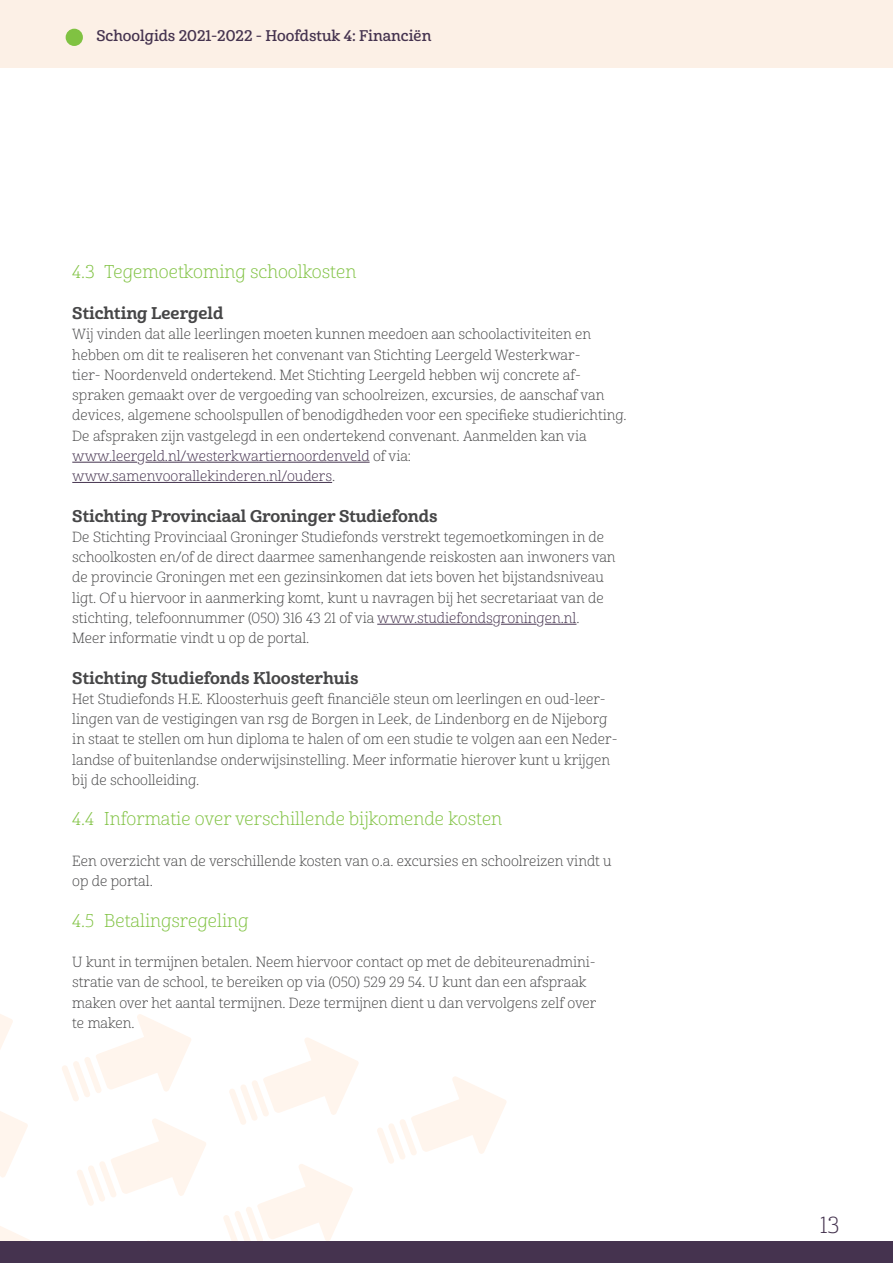
<style>
.page{position:relative;width:893px;height:1263px;background:#fff}
.page>*{position:absolute;margin:0;border:0;box-sizing:border-box;transform-origin:0 0}
.t1{font:22.5px "Cabrito Nor Lig";color:#45334f}
.t2{font:18px "Cabrito Nor Lig";color:#80c242}
.t3{font:16.5px "Cabrito Nor Bol";color:#464647}
.t4{font:15px "Cabrito Nor Dem";color:#45334f}
.t5{font:14.25px/20.2px "Cabrito Nor Lig";color:#464647}
.s1{color:#45334f}
</style>
<div class="page">
<div style="left:0;top:0;width:893px;height:68px;background:#fcf0e6"></div>
<svg style="left:104px;top:1240px;width:96px;height:2px"></svg>
<svg style="left:0;top:1014px;width:13px;height:35px"></svg>
<svg style="left:0;top:1111px;width:28px;height:66px"></svg>
<svg style="left:62px;top:1014px;width:129px;height:87px"></svg>
<svg style="left:229px;top:1038px;width:130px;height:87px"></svg>
<svg style="left:77px;top:1119px;width:129px;height:87px"></svg>
<svg style="left:223px;top:1164px;width:130px;height:78px"></svg>
<svg style="left:377px;top:1076px;width:129px;height:88px"></svg>
<div style="left:0;top:1242px;width:893px;height:21px;background:#45334f"></div>
<svg style="left:0;top:1226px;width:33px;height:16px"></svg>
<div style="left:66px;top:29px;width:17px;height:17px;background:#80c242;border-radius:50%"></div>
<hr style="left:72px;top:462px;width:65px;height:1px;background:#45334f">
<hr style="left:145px;top:462px;width:225px;height:1px;background:#45334f">
<hr style="left:72px;top:482px;width:260px;height:1px;background:#45334f">
<hr style="left:377px;top:624px;width:116px;height:1px;background:#45334f">
<hr style="left:501px;top:624px;width:36px;height:1px;background:#45334f">
<hr style="left:545px;top:624px;width:31px;height:1px;background:#45334f">
<p class="t4" style="left:97px;top:27px;width:336px">Schoolgids 2021-2022 - Hoofdstuk 4: Financiën</p>
<p class="t2" style="left:72px;top:261px;width:286px">4.3 Tegemoetkoming schoolkosten</p>
<p class="t3" style="left:72px;top:303px;width:153px">Stichting Leergeld</p>
<p class="t5" style="left:72px;top:324px;width:556px">Wij vinden dat alle leerlingen moeten kunnen meedoen aan schoolactiviteiten en hebben om dit te realiseren het convenant van Stichting Leergeld Westerkwar-<br>tier- Noordenveld ondertekend. Met Stichting Leergeld hebben wij concrete af&shy;spraken gemaakt over de vergoeding van schoolreizen, excursies, de aanschaf van devices, algemene schoolspullen of benodigdheden voor een specifieke studierichting.<br>De afspraken zijn vastgelegd in een ondertekend convenant. Aanmelden kan via <span class="s1">www.leergeld.nl/westerkwartiernoordenveld</span> of via: <span class="s1">www.samenvoorallekinderen.nl/ouders</span>.</p>
<p class="t3" style="left:72px;top:505px;width:367px">Stichting Provinciaal Groninger Studiefonds</p>
<p class="t5" style="left:72px;top:527px;width:545px">De Stichting Provinciaal Groninger Studiefonds verstrekt tegemoetkomingen in de schoolkosten en/of de direct daarmee samenhangende reiskosten aan inwoners van de provincie Groningen met een gezinsinkomen dat iets boven het bijstandsniveau ligt. Of u hiervoor in aanmerking komt, kunt u navragen bij het secretariaat van de stichting, telefoonnummer (050) 316 43 21 of via <span class="s1">www.studiefondsgroningen.nl</span>.<br>Meer informatie vindt u op de portal.</p>
<p class="t3" style="left:72px;top:667px;width:288px">Stichting Studiefonds Kloosterhuis</p>
<p class="t5" style="left:72px;top:689px;width:547px">Het Studiefonds H.E. Kloosterhuis geeft financiële steun om leerlingen en oud-leer&shy;lingen van de vestigingen van rsg de Borgen in Leek, de Lindenborg en de Nijeborg in staat te stellen om hun diploma te halen of om een studie te volgen aan een Neder&shy;landse of buitenlandse onderwijsinstelling. Meer informatie hierover kunt u krijgen bij de schoolleiding.</p>
<p class="t2" style="left:72px;top:808px;width:431px">4.4 Informatie over verschillende bijkomende kosten</p>
<p class="t5" style="left:72px;top:851px;width:541px">Een overzicht van de verschillende kosten van o.a. excursies en schoolreizen vindt u op de portal.</p>
<p class="t2" style="left:72px;top:909px;width:178px">4.5 Betalingsregeling</p>
<p class="t5" style="left:72px;top:952px;width:526px">U kunt in termijnen betalen. Neem hiervoor contact op met de debiteurenadmini&shy;stratie van de school, te bereiken op via (050) 529 29 54. U kunt dan een afspraak maken over het aantal termijnen. Deze termijnen dient u dan vervolgens zelf over te maken.</p>
<h1 class="t1" style="left:820px;top:1211px;width:21px">13</h1>
</div>
